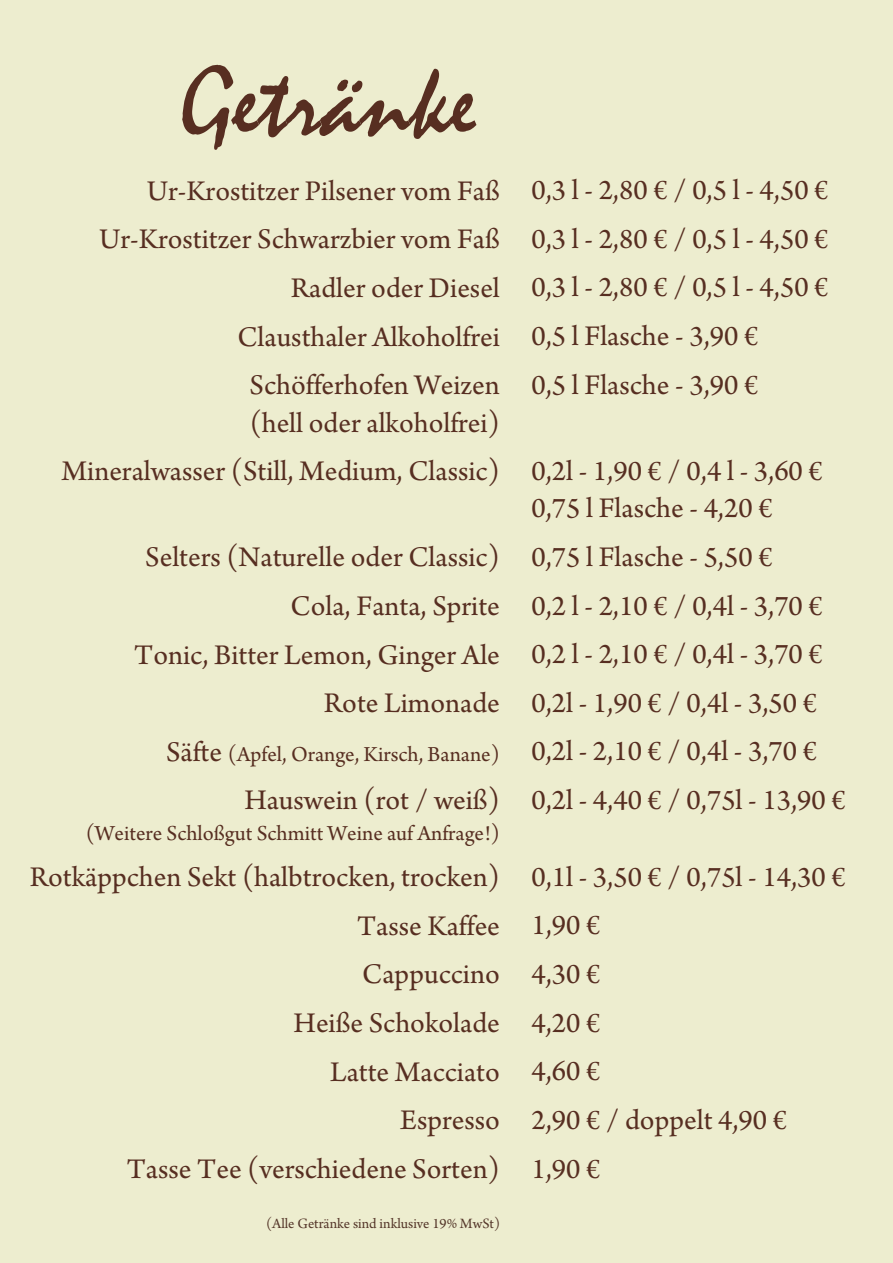
<style>
.page{position:relative;width:893px;height:1263px;background:#ededcf}
.page>*{position:absolute;margin:0;border:0;box-sizing:border-box;transform-origin:0 0}
.t1{font:105px "Mistral";color:#572e21}
.t2{font:30px/48.6px "Arno Pro";color:#572e21}
.t3{font:22.5px "Arno Pro";color:#572e21}
.t4{font:15px "Arno Pro";color:#543629}
</style>
<div class="page">
<h1 class="t1" style="left:181px;top:67px;width:297px">Getränke</h1>
<p class="t2" style="left:99px;top:170px;width:402px;text-align:right">Ur-Krostitzer Pilsener vom Faß<br>Ur-Krostitzer Schwarzbier vom Faß<br>Radler oder Diesel<br>Clausthaler Alkoholfrei<br>Schöfferhofen Weizen</p>
<p class="t2" style="left:62px;top:402px;width:440px;text-align:right">(hell oder alkoholfrei)<br>Mineralwasser (Still, Medium, Classic)</p>
<p class="t2" style="left:145px;top:537px;width:356px">Selters (Naturelle oder Classic)</p>
<p class="t2" style="left:291px;top:585px;width:211px">Cola, Fanta, Sprite</p>
<p class="t2" style="left:134px;top:634px;width:367px">Tonic, Bitter Lemon, Ginger Ale</p>
<p class="t2" style="left:324px;top:682px;width:177px">Rote Limonade</p>
<p class="t2" style="left:166px;top:731px;width:57px">Säfte</p>
<p class="t2" style="left:244px;top:780px;width:257px">Hauswein (rot / weiß)</p>
<p class="t3" style="left:86px;top:825px;width:416px">(Weitere Schloßgut Schmitt Weine auf Anfrage!)</p>
<p class="t2" style="left:30px;top:856px;width:472px;text-align:right">Rotkäppchen Sekt (halbtrocken, trocken)<br>Tasse Kaffee<br>Cappuccino<br>Heiße Schokolade<br>Latte Macciato<br>Espresso<br>Tasse Tee (verschiedene Sorten)</p>
<p class="t3" style="left:228px;top:745px;width:274px">(Apfel, Orange, Kirsch, Banane)</p>
<p class="t4" style="left:266px;top:1217px;width:235px">(Alle Getränke sind inklusive 19% MwSt)</p>
<p class="t2" style="left:531px;top:170px;width:298px">0,3 l - 2,80 € / 0,5 l - 4,50 €<br>0,3 l - 2,80 € / 0,5 l - 4,50 €<br>0,3 l - 2,80 € / 0,5 l - 4,50 €<br>0,5 l Flasche - 3,90 €<br>0,5 l Flasche - 3,90 €</p>
<p class="t2" style="left:531px;top:456px;width:293px;line-height:37.3px">0,2l - 1,90 € / 0,4 l - 3,60 €<br>0,75 l Flasche - 4,20 €</p>
<p class="t2" style="left:531px;top:536px;width:316px">0,75 l Flasche - 5,50 €<br>0,2 l - 2,10 € / 0,4l - 3,70 €<br>0,2 l - 2,10 € / 0,4l - 3,70 €<br>0,2l - 1,90 € / 0,4l - 3,50 €<br>0,2l - 2,10 € / 0,4l - 3,70 €<br>0,2l - 4,40 € / 0,75l - 13,90 €</p>
<p class="t2" style="left:531px;top:856px;width:316px">0,1l - 3,50 € / 0,75l - 14,30 €<br>1,90 €<br>4,30 €<br>4,20 €<br>4,60 €<br>2,90 € / doppelt 4,90 €<br>1,90 €</p>
</div>
